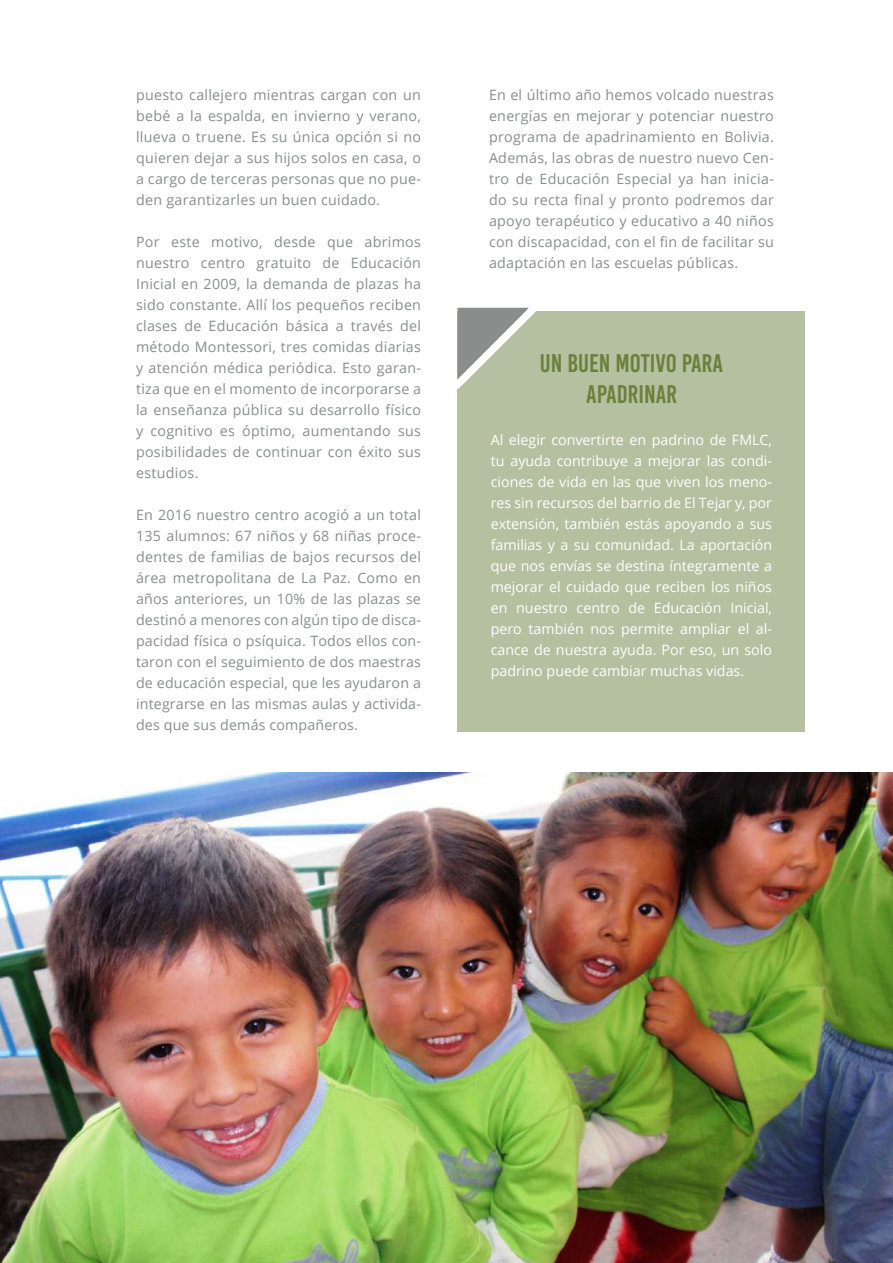
<style>
.page{position:relative;width:893px;height:1263px;background:#fff}
.page>*{position:absolute;margin:0;border:0;box-sizing:border-box;transform-origin:0 0}
.t1{font:25.5px/30.6px "Bebas Kai";color:#6a813c;text-align:center}
.t2{font:14.25px/21px "Open Sans";letter-spacing:.02em;color:#8a8d8c;text-align:justify}
.t3{font:14.25px/21px "Open Sans";color:#fff;text-align:justify}
</style>
<div class="page">
<div style="left:457px;top:311px;width:348px;height:421px;background:#b4c09f"></div>
<svg style="left:457px;top:307px;width:79px;height:82px"></svg>
<img style="left:0;top:772px;width:893px;height:491px">
<p class="t2" style="left:136px;top:84px;width:286px">puesto callejero mientras cargan con un bebé a la espalda, en invierno y verano, llueva o truene. Es su única opción si no quieren dejar a sus hijos solos en casa, o a cargo de terceras personas que no pue&shy;den garantizarles un buen cuidado.</p>
<p class="t2" style="left:136px;top:231px;width:286px">Por este motivo, desde que abrimos nuestro centro gratuito de Educación Inicial en 2009, la demanda de plazas ha sido constante. Allí los pequeños reciben clases de Educación básica a través del método Montessori, tres comidas diarias y atención médica periódica. Esto garan&shy;tiza que en el momento de incorporarse a la enseñanza pública su desarrollo físico y cognitivo es óptimo, aumentando sus posibilidades de continuar con éxito sus estudios.</p>
<p class="t2" style="left:136px;top:504px;width:286px">En 2016 nuestro centro acogió a un total 135 alumnos: 67 niños y 68 niñas proce&shy;dentes de familias de bajos recursos del área metropolitana de La Paz. Como en años anteriores, un 10% de las plazas se destinó a menores con algún tipo de disca&shy;pacidad física o psíquica. Todos ellos con&shy;taron con el seguimiento de dos maestras de educación especial, que les ayudaron a integrarse en las mismas aulas y activida&shy;des que sus demás compañeros.</p>
<p class="t2" style="left:489px;top:84px;width:286px">En el último año hemos volcado nuestras energías en mejorar y potenciar nuestro programa de apadrinamiento en Bolivia.<br>Además, las obras de nuestro nuevo Cen&shy;tro de Educación Especial ya han inicia&shy;do su recta final y pronto podremos dar apoyo terapéutico y educativo a 40 niños con discapacidad, con el fin de facilitar su adaptación en las escuelas públicas.</p>
<h1 class="t1" style="left:540px;top:348px;width:185px">UN BUEN MOTIVO PARA<br>APADRINAR</h1>
<p class="t3" style="left:491px;top:429px;width:283px">Al elegir convertirte en padrino de FMLC, tu ayuda contribuye a mejorar las condi&shy;ciones de vida en las que viven los meno&shy;res sin recursos del barrio de El Tejar y, por extensión, también estás apoyando a sus familias y a su comunidad. La aportación que nos envías se destina íntegramente a mejorar el cuidado que reciben los niños en nuestro centro de Educación Inicial, pero también nos permite ampliar el al&shy;cance de nuestra ayuda. Por eso, un solo padrino puede cambiar muchas vidas.</p>
</div>
